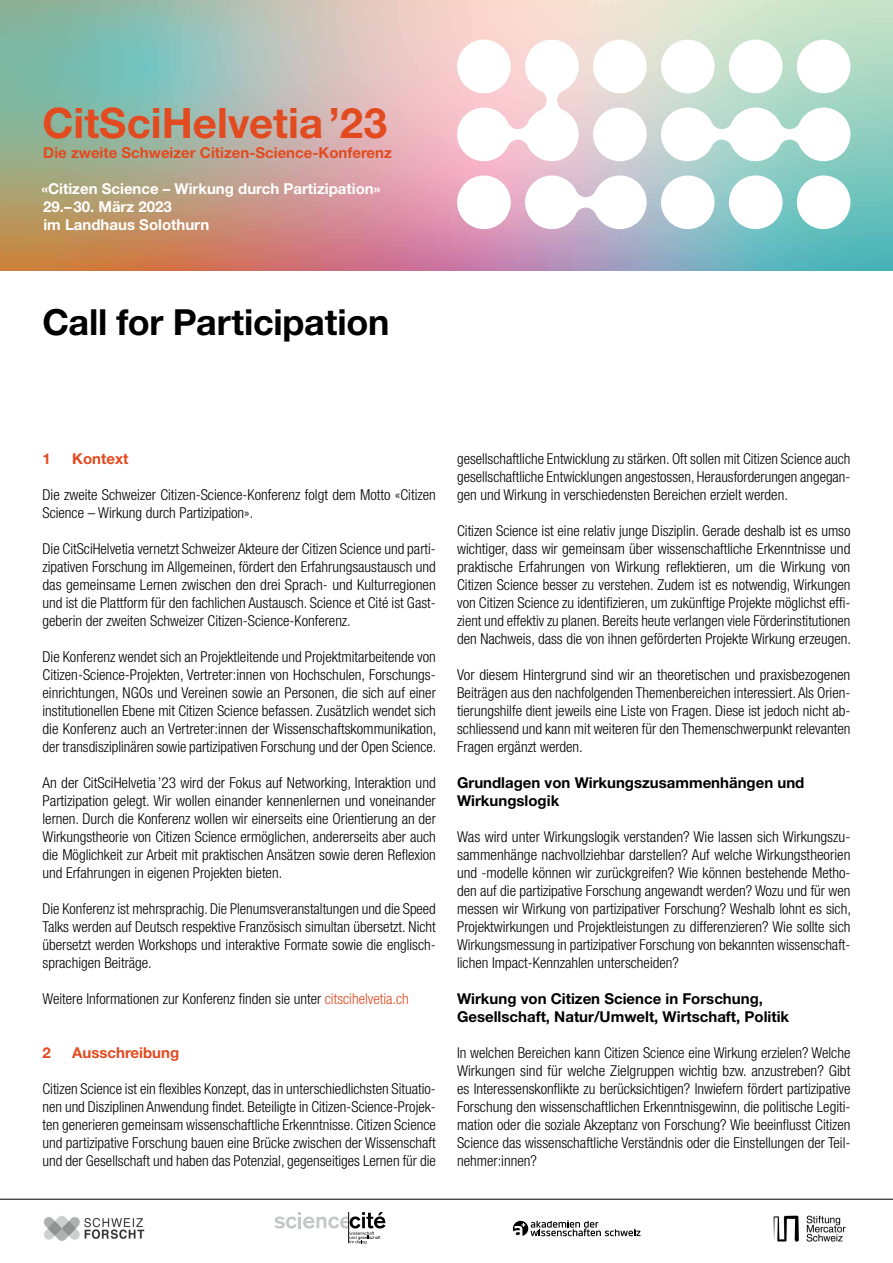
<style>
.page{position:relative;width:893px;height:1263px;background:#fff}
.page>*{position:absolute;margin:0;border:0;box-sizing:border-box;transform-origin:0 0}
.t1{font:700 42px "Helvetica Neue LT Std";color:#e24a1f}
.t2{font:700 36px "Helvetica Neue LT Std";letter-spacing:-.01em;color:#000}
.t3{font:300 condensed 15px/18px "Helvetica Neue LT Std";color:#000;text-align:justify}
.t4{font:700 15px/18px "Helvetica Neue LT Std";color:#000}
.t5{font:700 15px/18px "Helvetica Neue LT Std";color:#fff}
.t6{font:700 15px "Helvetica Neue LT Std";color:#e24a1f}
.s1{color:#e24a1f}
</style>
<div class="page">
<img style="left:0;top:0;width:893px;height:270px">
<svg style="left:525px;top:175px;width:122px;height:54px"></svg>
<svg style="left:661px;top:108px;width:189px;height:53px"></svg>
<svg style="left:457px;top:40px;width:122px;height:121px"></svg>
<div style="left:593px;top:40px;width:54px;height:53px;background:#fff;border-radius:50%"></div>
<div style="left:661px;top:40px;width:54px;height:53px;background:#fff;border-radius:50%"></div>
<div style="left:729px;top:40px;width:53px;height:53px;background:#fff;border-radius:50%"></div>
<div style="left:593px;top:108px;width:54px;height:53px;background:#fff;border-radius:50%"></div>
<div style="left:457px;top:40px;width:54px;height:53px;background:#fff;border-radius:50%"></div>
<div style="left:457px;top:175px;width:54px;height:54px;background:#fff;border-radius:50%"></div>
<div style="left:797px;top:40px;width:53px;height:53px;background:#fff;border-radius:50%"></div>
<div style="left:729px;top:175px;width:53px;height:54px;background:#fff;border-radius:50%"></div>
<div style="left:797px;top:175px;width:53px;height:54px;background:#fff;border-radius:50%"></div>
<div style="left:661px;top:175px;width:54px;height:54px;background:#fff;border-radius:50%"></div>
<svg style="left:513px;top:1220px;width:127px;height:16px"></svg>
<hr style="left:0;top:1199px;width:893px;height:1px;background:#000">
<svg style="left:274px;top:1212px;width:112px;height:32px"></svg>
<img style="left:44px;top:1216px;width:101px;height:25px">
<img style="left:773px;top:1215px;width:73px;height:27px">
<h1 class="t1" style="left:43px;top:97px;width:346px">CitSciHelvetia’23</h1>
<p class="t6" style="left:43px;top:144px;width:350px">Die zweite Schweizer Citizen-Science-Konferenz</p>
<p class="t5" style="left:42px;top:180px;width:340px">«Citizen Science – Wirkung durch Partizipation»<br>29.–30. März 2023<br>im Landhaus Solothurn</p>
<h2 class="t2" style="left:43px;top:300px;width:348px">Call for Participation</h2>
<p class="t6" style="left:43px;top:450px;width:10px">1</p>
<p class="t6" style="left:72px;top:450px;width:58px">Kontext</p>
<p class="t3" style="left:43px;top:486px;width:395px">Die zweite Schweizer Citizen-Science-Konferenz folgt dem Motto «Citizen<br>Science – Wirkung durch Partizipation».</p>
<p class="t3" style="left:43px;top:540px;width:395px">Die CitSciHelvetia vernetzt Schweizer Akteure der Citizen Science und parti&shy;zipativen Forschung im Allgemeinen, fördert den Erfahrungsaustausch und das gemeinsame Lernen zwischen den drei Sprach- und Kulturregionen und ist die Plattform für den fachlichen Austausch. Science et Cité ist Gast&shy;geberin der zweiten Schweizer Citizen-Science-Konferenz.</p>
<p class="t3" style="left:43px;top:648px;width:395px">Die Konferenz wendet sich an Projektleitende und Projektmitarbeitende von Citizen-Science-Projekten, Vertreter:innen von Hochschulen, Forschungs&shy;einrichtungen, NGOs und Vereinen sowie an Personen, die sich auf einer institutionellen Ebene mit Citizen Science befassen. Zusätzlich wendet sich die Konferenz auch an Vertreter:innen der Wissenschaftskommunikation, der transdisziplinären sowie partizipativen Forschung und der Open Science.</p>
<p class="t3" style="left:43px;top:774px;width:395px">An der CitSciHelvetia ’23 wird der Fokus auf Networking, Interaktion und Partizipation gelegt. Wir wollen einander kennenlernen und voneinander lernen. Durch die Konferenz wollen wir einerseits eine Orientierung an der Wirkungstheorie von Citizen Science ermöglichen, andererseits aber auch die Möglichkeit zur Arbeit mit praktischen Ansätzen sowie deren Reflexion und Erfahrungen in eigenen Projekten bieten.</p>
<p class="t3" style="left:43px;top:900px;width:395px">Die Konferenz ist mehrsprachig. Die Plenumsveranstaltungen und die Speed Talks werden auf Deutsch respektive Französisch simultan übersetzt. Nicht übersetzt werden Workshops und interaktive Formate sowie die englisch&shy;sprachigen Beiträge.</p>
<p class="t3" style="left:43px;top:990px;width:368px">Weitere Informationen zur Konferenz finden sie unter <span class="s1">citscihelvetia.ch</span></p>
<p class="t6" style="left:43px;top:1044px;width:10px">2</p>
<p class="t6" style="left:72px;top:1044px;width:108px">Ausschreibung</p>
<p class="t3" style="left:43px;top:1080px;width:395px">Citizen Science ist ein flexibles Konzept, das in unterschiedlichsten Situatio&shy;nen und Disziplinen Anwendung findet. Beteiligte in Citizen-Science-Projek&shy;ten generieren gemeinsam wissenschaftliche Erkenntnisse. Citizen Science und partizipative Forschung bauen eine Brücke zwischen der Wissenschaft und der Gesellschaft und haben das Potenzial, gegenseitiges Lernen für die</p>
<p class="t3" style="left:457px;top:450px;width:395px">gesellschaftliche Entwicklung zu stärken. Oft sollen mit Citizen Science auch gesellschaftliche Entwicklungen angestossen, Herausforderungen angegan&shy;gen und Wirkung in verschiedensten Bereichen erzielt werden.</p>
<p class="t3" style="left:457px;top:522px;width:395px">Citizen Science ist eine relativ junge Disziplin. Gerade deshalb ist es umso wichtiger, dass wir gemeinsam über wissenschaftliche Erkenntnisse und praktische Erfahrungen von Wirkung reflektieren, um die Wirkung von Citizen Science besser zu verstehen. Zudem ist es notwendig, Wirkungen von Citizen Science zu identifizieren, um zukünftige Projekte möglichst effi&shy;zient und effektiv zu planen. Bereits heute verlangen viele Förderinstitutionen den Nachweis, dass die von ihnen geförderten Projekte Wirkung erzeugen.</p>
<p class="t3" style="left:457px;top:666px;width:395px">Vor diesem Hintergrund sind wir an theoretischen und praxisbezogenen Beiträgen aus den nachfolgenden Themenbereichen interessiert. Als Orien&shy;tierungshilfe dient jeweils eine Liste von Fragen. Diese ist jedoch nicht ab&shy;schliessend und kann mit weiteren für den Themenschwerpunkt relevanten Fragen ergänzt werden.</p>
<p class="t4" style="left:457px;top:774px;width:349px">Grundlagen von Wirkungszusammenhängen und<br>Wirkungslogik</p>
<p class="t3" style="left:457px;top:828px;width:395px">Was wird unter Wirkungslogik verstanden? Wie lassen sich Wirkungszu&shy;sammenhänge nachvollziehbar darstellen? Auf welche Wirkungstheorien und -modelle können wir zurückgreifen? Wie können bestehende Metho&shy;den auf die partizipative Forschung angewandt werden? Wozu und für wen messen wir Wirkung von partizipativer Forschung? Weshalb lohnt es sich, Projektwirkungen und Projektleistungen zu differenzieren? Wie sollte sich Wirkungsmessung in partizipativer Forschung von bekannten wissenschaft&shy;lichen Impact-Kennzahlen unterscheiden?</p>
<p class="t4" style="left:457px;top:990px;width:334px">Wirkung von Citizen Science in Forschung,<br>Gesellschaft, Natur/Umwelt, Wirtschaft, Politik</p>
<p class="t3" style="left:457px;top:1044px;width:395px">In welchen Bereichen kann Citizen Science eine Wirkung erzielen? Welche Wirkungen sind für welche Zielgruppen wichtig bzw. anzustreben? Gibt es Interessenskonflikte zu berücksichtigen? Inwiefern fördert partizipative Forschung den wissenschaftlichen Erkenntnisgewinn, die politische Legiti&shy;mation oder die soziale Akzeptanz von Forschung? Wie beeinflusst Citizen Science das wissenschaftliche Verständnis oder die Einstellungen der Teil&shy;nehmer:innen?</p>
</div>
